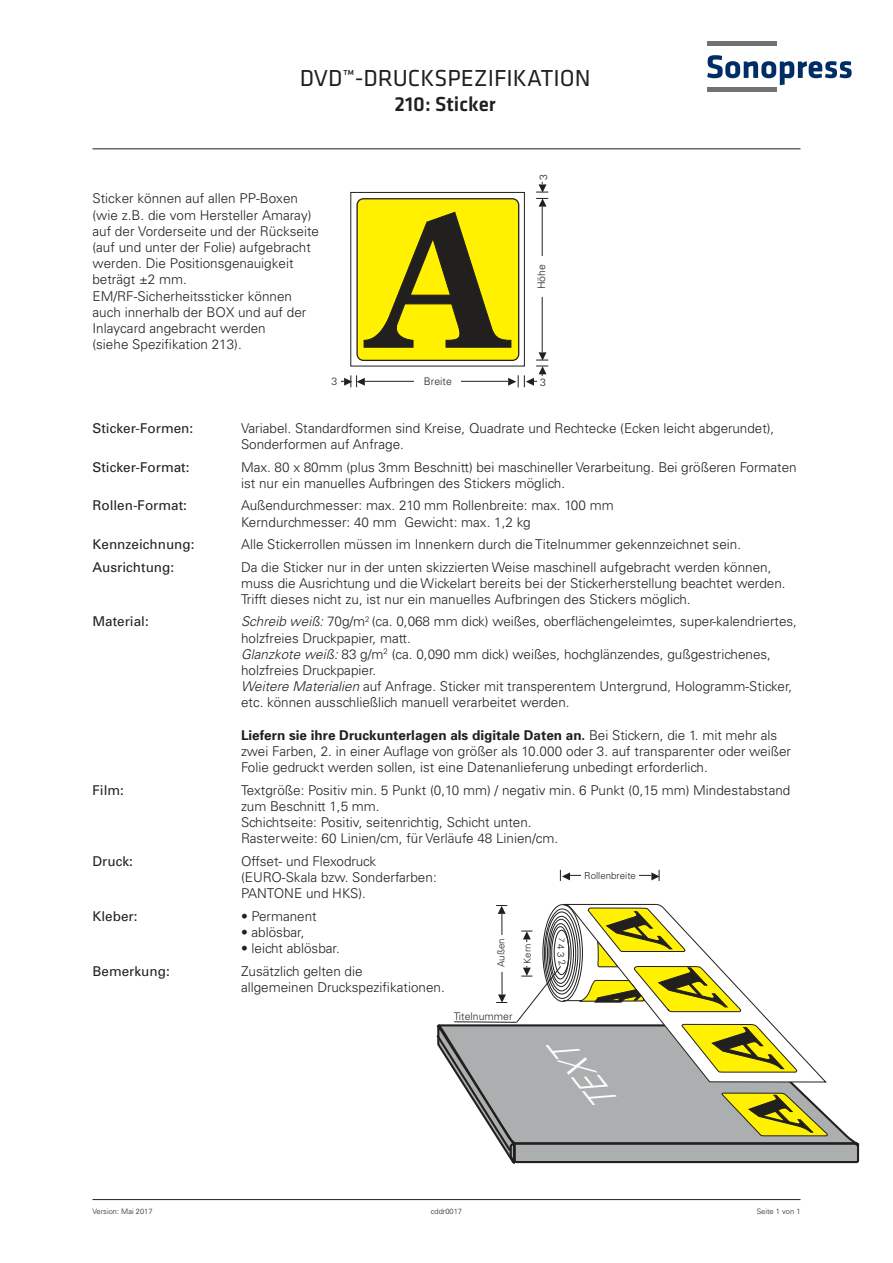
<style>
.page{position:relative;width:893px;height:1263px;background:#fff}
.page>*{position:absolute;margin:0;border:0;box-sizing:border-box;transform-origin:0 0}
.Paragraph_Style_4{font:italic 300 33.3px "Univers";color:#fff}
.Paragraph_Style_1{font:24px "Klavika";color:#231f20}
.Paragraph_Style_1-2{font:500 21px "Klavika";color:#231f20}
.Paragraph_Style_5{font:300 13.5px/16.2px "Univers CE";color:#231f20}
.Paragraph_Style_5-2{font:300 13.5px/16.2px "Univers";color:#221f1f}
.Paragraph_Style_5-3{font:13.5px "Univers";color:#231f20}
.Paragraph_Style_3{font:300 10.5px "Univers";color:#231f20}
.Paragraph_Style_3-2{font:300 10.5px "Univers";color:#221f1f}
.Paragraph_Style_3-3{font:300 9.75px "Univers";color:#221f1f}
.Paragraph_Style_1-3{font:300 7.5px "Univers";color:#231f20}
.s1{font-family:"Univers";font-style:italic}
.s2{font-family:"Univers";font-weight:700}
</style>
<div class="page">
<svg style="left:707px;top:55px;width:145px;height:30px"></svg>
<div style="left:707px;top:41px;width:69px;height:5px;background:#717275"></div>
<hr style="left:707px;top:88px;width:69px;height:4px;background:#717275">
<svg style="left:341px;top:182px;width:207px;height:205px"></svg>
<hr style="left:569px;top:875px;width:82px;height:1px;background:#221f1f">
<svg style="left:560px;top:870px;width:10px;height:11px"></svg>
<svg style="left:651px;top:870px;width:9px;height:11px"></svg>
<div style="left:581px;top:870px;width:58px;height:10px;background:#fff"></div>
<hr style="left:92px;top:148px;width:708px;height:1px;background:#231f20">
<hr style="left:92px;top:1199px;width:708px;height:1px;background:#231f20">
<svg style="left:436px;top:904px;width:424px;height:260px"></svg>
<p class="Paragraph_Style_1" style="left:300px;top:62px;width:292px">DVD™-DRUCKSPEZIFIKATION</p>
<p class="Paragraph_Style_1-2" style="left:395px;top:90px;width:103px">210: Sticker</p>
<p class="Paragraph_Style_5-2" style="left:92px;top:190px;width:228px">Sticker können auf allen PP-Boxen (wie z.B. die vom Hersteller Amaray) auf der Vorderseite und der Rückseite (auf und unter der Folie) aufgebracht werden. Die Positionsgenauigkeit beträgt ±2 mm.<br>EM/RF-Sicherheitssticker können auch innerhalb der BOX und auf der<br>Inlaycard angebracht werden<br>(siehe Spezifikation 213).</p>
<p class="Paragraph_Style_3-2" style="left:537px;top:180px;width:7px;rotate:-90deg">3</p>
<p class="Paragraph_Style_3" style="left:535px;top:289px;width:27px;rotate:-90deg">Höhe</p>
<p class="Paragraph_Style_3-2" style="left:331px;top:375px;width:7px">3</p>
<p class="Paragraph_Style_3" style="left:424px;top:375px;width:30px">Breite</p>
<p class="Paragraph_Style_3-2" style="left:540px;top:376px;width:7px">3</p>
<p class="Paragraph_Style_5-3" style="left:92px;top:420px;width:102px">Sticker-Formen:</p>
<p class="Paragraph_Style_5" style="left:241px;top:420px;width:535px">Variabel. Standardformen sind Kreise, Quadrate und Rechtecke (Ecken leicht abgerundet),<br>Sonderformen auf Anfrage.</p>
<p class="Paragraph_Style_5-3" style="left:92px;top:458px;width:99px">Sticker-Format:</p>
<p class="Paragraph_Style_5" style="left:241px;top:459px;width:557px">Max. 80 x 80mm (plus 3mm Beschnitt) bei maschineller Verarbeitung. Bei größeren Formaten ist nur ein manuelles Aufbringen des Stickers möglich.</p>
<p class="Paragraph_Style_5-3" style="left:92px;top:497px;width:96px">Rollen-Format:</p>
<p class="Paragraph_Style_5" style="left:241px;top:498px;width:374px">Außendurchmesser: max. 210 mm Rollenbreite: max. 100 mm<br>Kerndurchmesser: 40 mm Gewicht: max. 1,2 kg</p>
<p class="Paragraph_Style_5-3" style="left:92px;top:536px;width:104px">Kennzeichnung:</p>
<p class="Paragraph_Style_5" style="left:241px;top:536px;width:502px">Alle Stickerrollen müssen im Innenkern durch die Titelnummer gekennzeichnet sein.</p>
<p class="Paragraph_Style_5-3" style="left:92px;top:558px;width:83px">Ausrichtung:</p>
<p class="Paragraph_Style_5" style="left:241px;top:559px;width:546px">Da die Sticker nur in der unten skizzierten Weise maschinell aufgebracht werden können, muss die Ausrichtung und die Wickelart bereits bei der Stickerherstellung beachtet werden.<br>Trifft dieses nicht zu, ist nur ein manuelles Aufbringen des Stickers möglich.</p>
<p class="Paragraph_Style_5-3" style="left:92px;top:613px;width:58px">Material:</p>
<p class="Paragraph_Style_5" style="left:241px;top:614px;width:557px"><span class="s1">Schreib weiß:</span> 70g/m<sup>2</sup> (ca. 0,068 mm dick) weißes, oberflächengeleimtes, super-kalendriertes, holzfreies Druckpapier, matt.<br><span class="s1">Glanzkote weiß:</span> 83 g/m<sup>2</sup> (ca. 0,090 mm dick) weißes, hochglänzendes, gußgestrichenes, holzfreies Druckpapier.<br><span class="s1">Weitere Materialien</span> auf Anfrage. Sticker mit transperentem Untergrund, Hologramm-Sticker, etc. können ausschließlich manuell verarbeitet werden.</p>
<p class="Paragraph_Style_5" style="left:241px;top:727px;width:551px"><span class="s2">Liefern sie ihre Druckunterlagen als digitale Daten an.</span> Bei Stickern, die 1. mit mehr als zwei Farben, 2. in einer Auflage von größer als 10.000 oder 3. auf transparenter oder weißer<br>Folie gedruckt werden sollen, ist eine Datenanlieferung unbedingt erforderlich.</p>
<p class="Paragraph_Style_5-3" style="left:92px;top:781px;width:33px">Film:</p>
<p class="Paragraph_Style_5" style="left:241px;top:782px;width:551px">Textgröße: Positiv min. 5 Punkt (0,10 mm) / negativ min. 6 Punkt (0,15 mm) Mindestabstand zum Beschnitt 1,5 mm.<br>Schichtseite: Positiv, seitenrichtig, Schicht unten.<br>Rasterweite: 60 Linien/cm, für Verläufe 48 Linien/cm.</p>
<p class="Paragraph_Style_5-3" style="left:92px;top:853px;width:42px">Druck:</p>
<p class="Paragraph_Style_5" style="left:241px;top:853px;width:197px">Offset- und Flexodruck (EURO-Skala bzw. Sonderfarben:<br>PANTONE und HKS).</p>
<p class="Paragraph_Style_5-3" style="left:92px;top:907px;width:47px">Kleber:</p>
<p class="Paragraph_Style_5" style="left:241px;top:908px;width:77px">• Permanent</p>
<p class="Paragraph_Style_5" style="left:241px;top:924px;width:65px">• ablösbar,</p>
<p class="Paragraph_Style_5" style="left:241px;top:940px;width:100px">• leicht ablösbar.</p>
<p class="Paragraph_Style_5-3" style="left:92px;top:962px;width:79px">Bemerkung:</p>
<p class="Paragraph_Style_5" style="left:241px;top:963px;width:205px">Zusätzlich gelten die<br>allgemeinen Druckspezifikationen.</p>
<p class="Paragraph_Style_3-3" style="left:584px;top:870px;width:53px">Rollenbreite</p>
<p class="Paragraph_Style_3-3" style="left:495px;top:967px;width:30px;rotate:-90deg">Außen</p>
<p class="Paragraph_Style_3-3" style="left:521px;top:964px;width:21px;rotate:-90deg">Kern</p>
<p class="Paragraph_Style_3-3" style="left:567px;top:944px;width:14px;rotate:90deg">43</p>
<p class="Paragraph_Style_3" style="left:454px;top:1010px;width:60px">Titelnummer</p>
<p class="Paragraph_Style_4" style="left:597px;top:1123px;width:79px;rotate:-128deg">TEXT</p>
<p class="Paragraph_Style_1-3" style="left:92px;top:1207px;width:62px">Version: Mai 2017</p>
<p class="Paragraph_Style_1-3" style="left:431px;top:1207px;width:33px">cddr0017</p>
<p class="Paragraph_Style_1-3" style="left:757px;top:1207px;width:45px">Seite 1 von 1</p>
</div>
